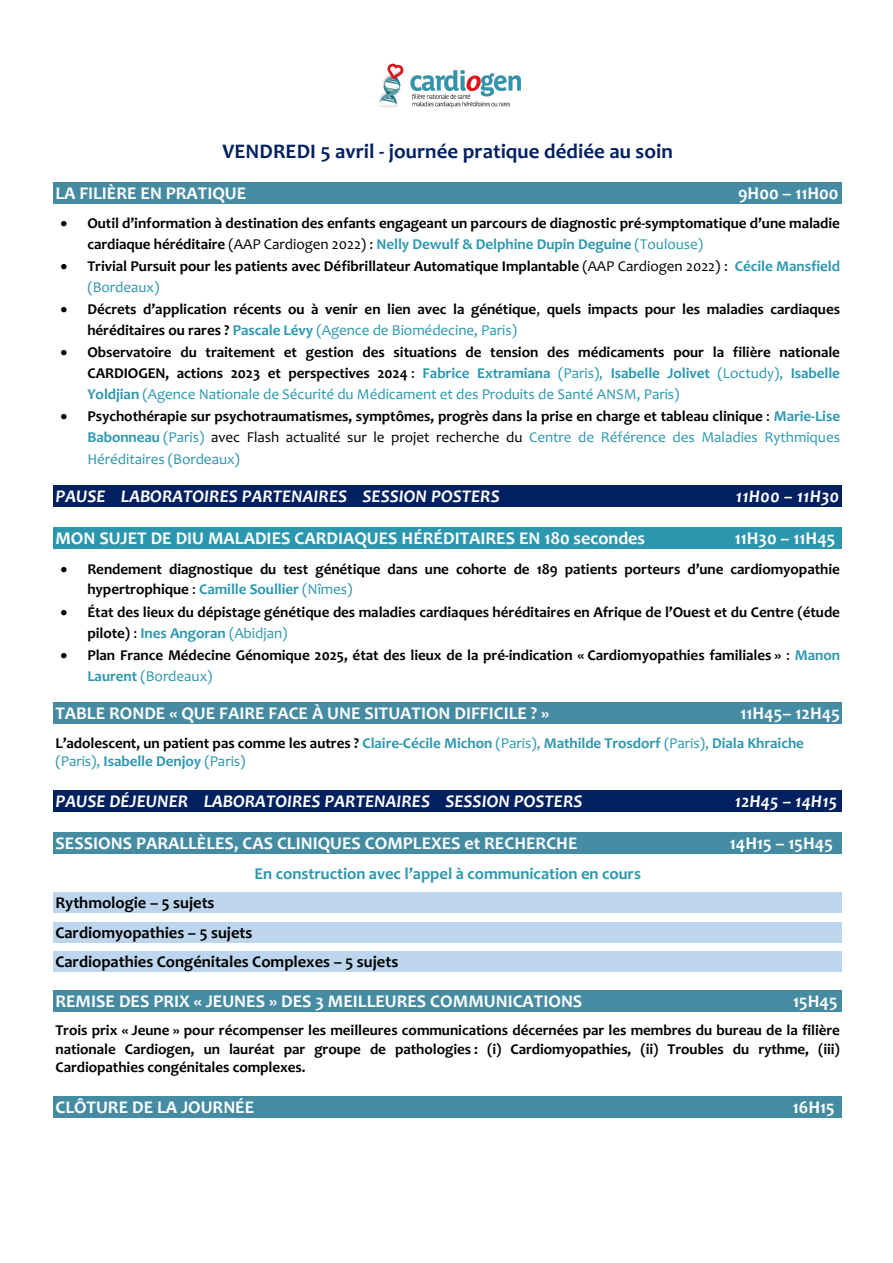
<style>
.page{position:relative;width:893px;height:1263px;background:#fff}
.page>*{position:absolute;margin:0;border:0;box-sizing:border-box;transform-origin:0 0}
.t1{font:700 20.85px "Candara";letter-spacing:.005em;color:#002060}
.t2{font:700 18px "Candara";color:#fff}
.t3{font:italic 700 18px "Candara";color:#fff}
.t4{font:700 16.5px/29.4px "Candara";color:#000}
.t5{font:700 16.5px "Candara";color:#2b97af}
.t6{font:700 15.15px/20.9px "Candara";letter-spacing:-.005em;color:#000}
.t7{font:700 15.15px/18px "Candara";letter-spacing:-.005em;color:#2b97af}
.s1{font-weight:400}
.s2{color:#2b97af}
.s3{font-weight:400;color:#2b97af}
.s4{color:#000}
</style>
<div class="page">
<img style="left:378px;top:63px;width:143px;height:45px">
<div style="left:53px;top:182px;width:789px;height:22px;background:#458ca3"></div>
<div style="left:53px;top:485px;width:789px;height:22px;background:#002060"></div>
<div style="left:53px;top:527px;width:789px;height:22px;background:#2b97af"></div>
<div style="left:53px;top:702px;width:789px;height:22px;background:#458ca3"></div>
<div style="left:53px;top:790px;width:789px;height:22px;background:#002060"></div>
<div style="left:53px;top:832px;width:789px;height:22px;background:#458ca3"></div>
<div style="left:53px;top:893px;width:789px;height:20px;background:#bdd6ee"></div>
<div style="left:53px;top:922px;width:789px;height:20px;background:#bdd6ee"></div>
<div style="left:53px;top:951px;width:789px;height:21px;background:#bdd6ee"></div>
<div style="left:53px;top:990px;width:789px;height:22px;background:#458ca3"></div>
<div style="left:53px;top:1096px;width:789px;height:22px;background:#458ca3"></div>
<h1 class="t1" style="left:222px;top:143px;width:452px">VENDREDI 5 avril - journée pratique dédiée au soin</h1>
<p class="t2" style="left:55px;top:186px;width:192px">LA FILIÈRE EN PRATIQUE</p>
<p class="t2" style="left:738px;top:186px;width:102px">9H00 – 11H00</p>
<p class="t6" style="left:87px;top:214px;width:754px;text-indent:-27px">• Outil d’information à destination des enfants engageant un parcours de diagnostic pré-symptomatique d’une maladie cardiaque héréditaire <span class="s1">(AAP Cardiogen 2022) :</span> <span class="s2">Nelly Dewulf &amp; Delphine Dupin Deguine</span> <span class="s3">(Toulouse)</span></p>
<p class="t6" style="left:87px;top:257px;width:754px;text-indent:-27px">• Trivial Pursuit pour les patients avec Défibrillateur Automatique Implantable <span class="s1">(AAP Cardiogen 2022) :</span> <span class="s2">Cécile Mansfield </span><span class="s3">(Bordeaux)</span></p>
<p class="t6" style="left:87px;top:300px;width:754px;text-indent:-27px">• Décrets d’application récents ou à venir en lien avec la génétique<span class="s1">,</span> quels impacts pour les maladies cardiaques héréditaires ou rares ? <span class="s2">Pascale Lévy</span> <span class="s3">(Agence de Biomédecine, Paris)</span></p>
<p class="t6" style="left:87px;top:343px;width:754px;text-align:justify;text-indent:-27px">• Observatoire du traitement et gestion des situations de tension des médicaments pour la filière nationale CARDIOGEN, actions 2023 et perspectives 2024 <span class="s1">:</span> <span class="s2">Fabrice Extramiana</span> <span class="s3">(Paris),</span> <span class="s2">Isabelle Jolivet</span> <span class="s3">(Loctudy),</span> <span class="s2">Isabelle Yoldjian</span> <span class="s3">(Agence Nationale de Sécurité du Médicament et des Produits de Santé ANSM, Paris)</span></p>
<p class="t6" style="left:87px;top:407px;width:754px;line-height:21.3px;text-align:justify;text-indent:-27px">• Psychothérapie sur psychotraumatismes, symptômes, progrès dans la prise en charge et tableau clinique <span class="s1">:</span> <span class="s2">Marie-Lise Babonneau</span> <span class="s3">(Paris)</span> <span class="s1">avec Flash actualité sur le projet recherche du</span> <span class="s3">Centre de Référence des Maladies Rythmiques Héréditaires (Bordeaux)</span></p>
<p class="t3" style="left:55px;top:489px;width:446px">PAUSE LABORATOIRES PARTENAIRES SESSION POSTERS</p>
<p class="t3" style="left:736px;top:489px;width:105px">11H00 – 11H30</p>
<p class="t2" style="left:55px;top:531px;width:591px">MON SUJET DE DIU MALADIES CARDIAQUES HÉRÉDITAIRES EN 180 secondes</p>
<p class="t2" style="left:735px;top:531px;width:102px">11H30 – 11H45</p>
<p class="t6" style="left:87px;top:560px;width:754px;text-indent:-27px">• Rendement diagnostique du test génétique dans une cohorte de 189 patients porteurs d’une cardiomyopathie hypertrophique <span class="s1">:</span> <span class="s2">Camille Soullier</span> <span class="s3">(Nîmes)</span></p>
<p class="t6" style="left:87px;top:603px;width:754px;text-indent:-27px">• État des lieux du dépistage génétique des maladies cardiaques héréditaires en Afrique de l’Ouest et du Centre (étude pilote) <span class="s1">:</span> <span class="s2">Ines Angoran</span> <span class="s3">(Abidjan)</span></p>
<p class="t6" style="left:87px;top:645px;width:754px;line-height:21.3px;text-indent:-27px">• Plan France Médecine Génomique 2025, état des lieux de la pré-indication « Cardiomyopathies familiales » <span class="s1">:</span> <span class="s2">Manon<br>Laurent</span> <span class="s3">(Bordeaux)</span></p>
<p class="t2" style="left:55px;top:706px;width:495px">TABLE RONDE « QUE FAIRE FACE À UNE SITUATION DIFFICILE ? »</p>
<p class="t2" style="left:740px;top:706px;width:101px">11H45– 12H45</p>
<p class="t7" style="left:55px;top:736px;width:750px"><span class="s4">L’adolescent, un patient pas comme les autres ?</span> Claire-Cécile Michon <span class="s1">(Paris),</span> Mathilde Trosdorf <span class="s1">(Paris),</span> Diala Khraiche <span class="s1">(Paris),</span> Isabelle Denjoy <span class="s1">(Paris)</span></p>
<p class="t3" style="left:55px;top:794px;width:529px">PAUSE DÉJEUNER LABORATOIRES PARTENAIRES SESSION POSTERS</p>
<p class="t3" style="left:735px;top:794px;width:104px">12H45 – 14H15</p>
<p class="t2" style="left:55px;top:836px;width:524px">SESSIONS PARALLÈLES, CAS CLINIQUES COMPLEXES et RECHERCHE</p>
<p class="t2" style="left:730px;top:836px;width:105px">14H15 – 15H45</p>
<p class="t5" style="left:254px;top:867px;width:388px">En construction avec l’appel à communication en cours</p>
<p class="t4" style="left:55px;top:890px;width:344px">Rythmologie – 5 sujets<br>Cardiomyopathies – 5 sujets<br>Cardiopathies Congénitales Complexes – 5 sujets</p>
<p class="t2" style="left:55px;top:994px;width:528px">REMISE DES PRIX « JEUNES » DES 3 MEILLEURES COMMUNICATIONS</p>
<p class="t2" style="left:793px;top:994px;width:46px">15H45</p>
<p class="t6" style="left:55px;top:1023px;width:786px;line-height:18.3px;text-align:justify">Trois prix « Jeune » pour récompenser les meilleures communications décernées par les membres du bureau de la filière nationale Cardiogen, un lauréat par groupe de pathologies : (i) Cardiomyopathies, (ii) Troubles du rythme, (iii)<br>Cardiopathies congénitales complexes.</p>
<p class="t2" style="left:55px;top:1100px;width:200px">CLÔTURE DE LA JOURNÉE</p>
<p class="t2" style="left:793px;top:1100px;width:43px">16H15</p>
</div>
